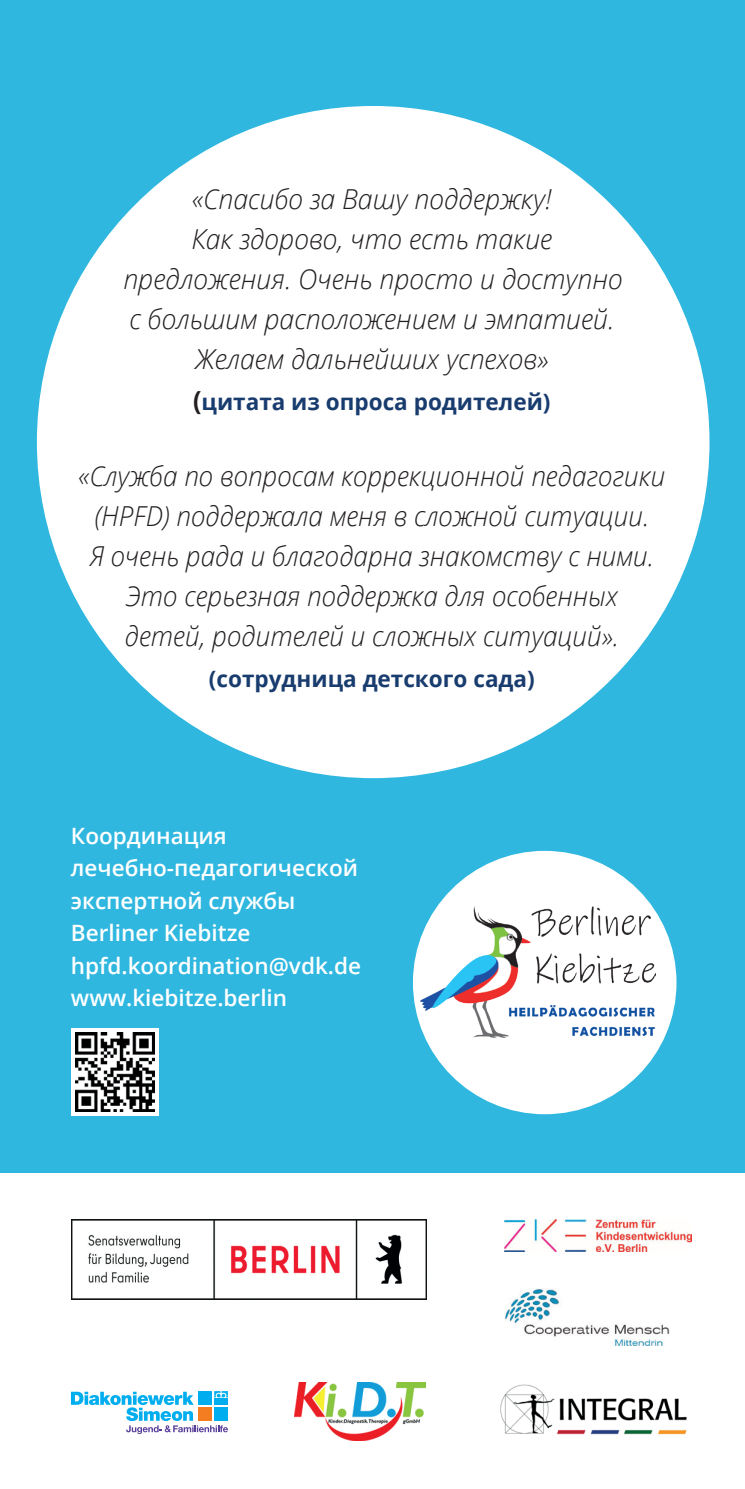
<style>
.page{position:relative;width:745px;height:1489px;background:#fff}
.page>*{position:absolute;margin:0;border:0;box-sizing:border-box;transform-origin:0 0}
.t1{font:italic 300 27.5px/40px "Open Sans";color:#231f20;text-align:center;scale:.95 1}
.t2{font:italic 300 27.5px/40px "Open Sans";color:#231f20;text-align:center}
.t3{font:600 22.5px/32.5px "Open Sans";color:#fff}
.t4{font:700 22.5px "Open Sans";color:#193c6f}
.s1{font-size:26.25px;color:#231f20}
</style>
<div class="page">
<div style="left:0;top:0;width:744px;height:1172px;background:#2fb7e0"></div>
<img style="left:294px;top:1382px;width:131px;height:58px">
<svg style="left:71px;top:1391px;width:157px;height:42px"></svg>
<div style="left:221px;top:1398px;width:7px;height:6px;background:#00aeef"></div>
<img style="left:505px;top:1288px;width:163px;height:57px">
<img style="left:504px;top:1219px;width:186px;height:32px">
<img style="left:500px;top:1384px;width:187px;height:51px">
<div style="left:37px;top:106px;width:672px;height:672px;background:#fff;border-radius:50%"></div>
<div style="left:412px;top:850px;width:264px;height:264px;background:#fff;border-radius:50%"></div>
<img style="left:420px;top:905px;width:234px;height:132px">
<img style="left:71px;top:1219px;width:355px;height:80px">
<div style="left:71px;top:1028px;width:87px;height:87px;background:#fff"></div>
<img style="left:76px;top:1032px;width:79px;height:79px">
<p class="t2" style="left:123px;top:178px;width:500px">«Спасибо за Вашу поддержку!<br>Как здорово, что есть такие предложения. Очень просто и доступно с большим расположением и эмпатией.<br>Желаем дальнейших успехов»</p>
<p class="t4" style="left:193px;top:386px;width:359px"><span class="s1">(</span>цитата из опроса родителей)</p>
<p class="t1" style="left:78px;top:455px;width:618px">«Служба по вопросам коррекционной педагогики (HPFD) поддержала меня в сложной ситуации.<br>Я очень рада и благодарна знакомству с ними.<br>Это серьезная поддержка для особенных<br>детей, родителей и сложных ситуаций».</p>
<p class="t4" style="left:209px;top:662px;width:327px">(сотрудница детского сада)</p>
<p class="t3" style="left:71px;top:819px;width:291px">Координация лечебно-педагогической экспертной службы<br>Berliner Kiebitze hpfd.koordination@vdk.de www.kiebitze.berlin</p>
</div>
